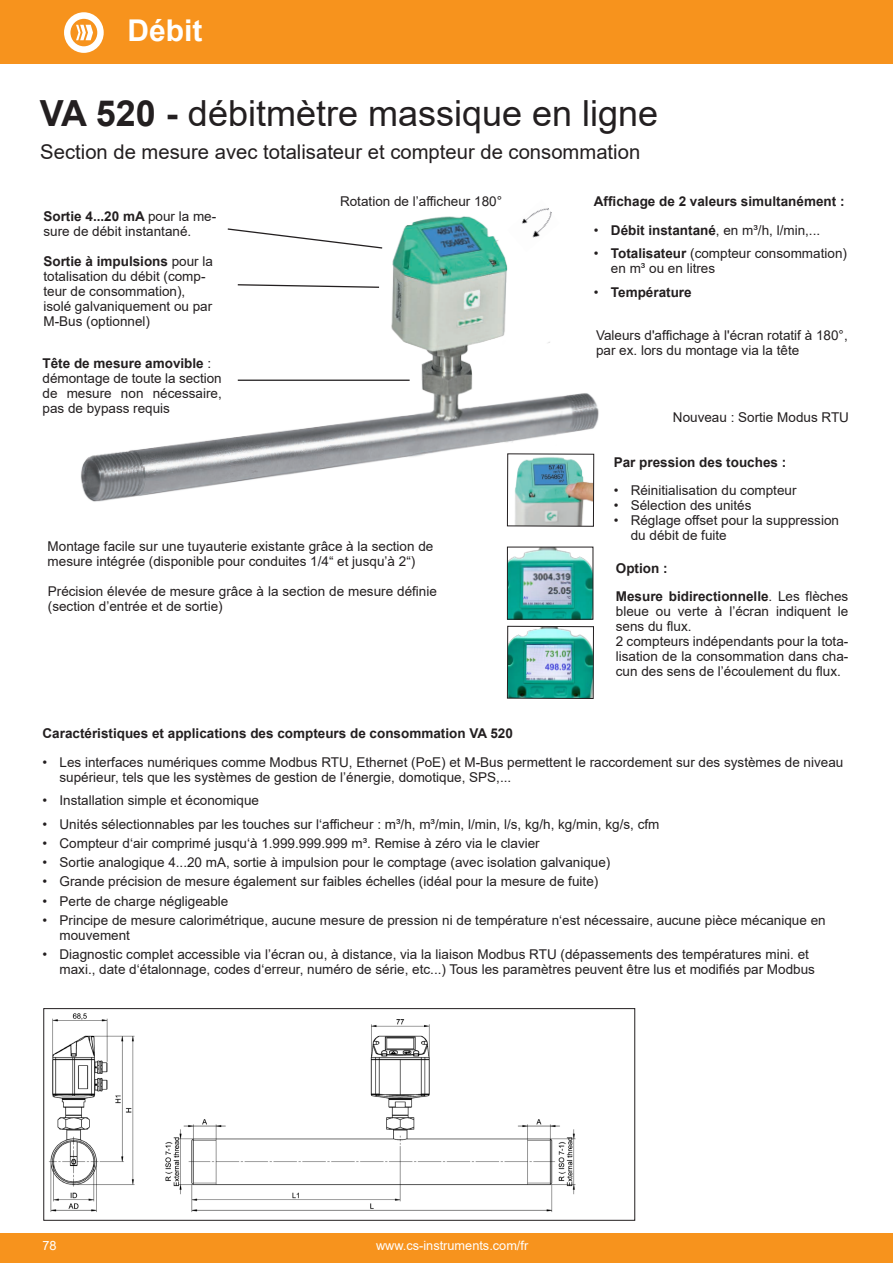
<style>
.page{position:relative;width:893px;height:1263px;background:#fff}
.page>*{position:absolute;margin:0;border:0;box-sizing:border-box;transform-origin:0 0}
.t1{font:36px "Arial";color:#231f20}
.t2{font:700 30px "Arial";color:#fff}
.t3{font:20.25px "Arial";color:#231f20}
.t4{font:13.5px/15px "Arial";color:#231f20}
.t5{font:700 13.5px/28.5px "Arial";color:#231f20}
.t6{font:12.75px "Arial";color:#fff}
.s1{font-weight:700}
.s2{font-weight:400}
</style>
<div class="page">
<div style="left:0;top:0;width:893px;height:64px;background:#f7931d"></div>
<div style="left:0;top:1233px;width:893px;height:30px;background:#f7931d"></div>
<img style="left:80px;top:208px;width:519px;height:294px">
<hr style="left:238px;top:380px;width:172px;height:1px;background:#231f20">
<svg style="left:236px;top:283px;width:144px;height:6px"></svg>
<svg style="left:226px;top:228px;width:158px;height:21px"></svg>
<img style="left:48px;top:1013px;width:528px;height:199px">
<div style="left:44px;top:1008px;width:591px;height:212px;border:1px solid #231f20"></div>
<img style="left:509px;top:456px;width:83px;height:68px">
<div style="left:507px;top:454px;width:87px;height:72px;border:1px solid #231f20"></div>
<img style="left:509px;top:628px;width:83px;height:69px">
<div style="left:507px;top:626px;width:87px;height:73px;border:1px solid #231f20"></div>
<img style="left:509px;top:549px;width:82px;height:68px">
<div style="left:507px;top:547px;width:86px;height:72px;border:1px solid #231f20"></div>
<svg style="left:64px;top:12px;width:40px;height:41px"></svg>
<p class="t2" style="left:128px;top:9px;width:76px">Débit</p>
<p class="t1" style="left:40px;top:89px;width:620px"><span class="s1">VA 520 -</span> débitmètre massique en ligne</p>
<p class="t3" style="left:40px;top:138px;width:601px">Section de mesure avec totalisateur et compteur de consommation</p>
<p class="t4" style="left:43px;top:209px;width:174px"><span class="s1">Sortie 4...20 mA</span> pour la me&shy;sure de débit instantané.</p>
<p class="t4" style="left:43px;top:254px;width:171px"><span class="s1">Sortie à impulsions</span> pour la totalisation du débit (comp&shy;teur de consommation), isolé galvaniquement ou par<br>M-Bus (optionnel)</p>
<p class="t4" style="left:42px;top:356px;width:181px"><span class="s1">Tête de mesure amovible</span> : démontage de toute la section de mesure non nécessaire, pas de bypass requis</p>
<p class="t4" style="left:340px;top:194px;width:163px">Rotation de l’afficheur 180°</p>
<p class="t4" style="left:48px;top:538px;width:387px">Montage facile sur une tuyauterie existante grâce à la section de mesure intégrée (disponible pour conduites 1/4“ et jusqu’à 2“)</p>
<p class="t4" style="left:48px;top:584px;width:391px">Précision élevée de mesure grâce à la section de mesure définie (section d’entrée et de sortie)</p>
<p class="t5" style="left:594px;top:187px;width:252px">Affichage de 2 valeurs simultanément :</p>
<p class="t4" style="left:594px;top:222px;width:228px">• <span class="s1">Débit instantané</span>, en m³/h, l/min,...</p>
<p class="t4" style="left:611px;top:246px;width:238px;text-indent:-17px">• <span class="s1">Totalisateur</span> (compteur consommation) en m³ ou en litres</p>
<p class="t5" style="left:594px;top:278px;width:99px"><span class="s2">•</span> Température</p>
<p class="t4" style="left:596px;top:328px;width:253px">Valeurs d'affichage à l'écran rotatif à 180°, par ex. lors du montage via la tête</p>
<p class="t4" style="left:673px;top:410px;width:178px">Nouveau : Sortie Modus RTU</p>
<p class="t5" style="left:614px;top:448px;width:174px">Par pression des touches :</p>
<p class="t4" style="left:614px;top:483px;width:184px">• Réinitialisation du compteur</p>
<p class="t4" style="left:614px;top:498px;width:139px">• Sélection des unités</p>
<p class="t4" style="left:631px;top:513px;width:210px;text-indent:-17px">• Réglage offset pour la suppression du débit de fuite</p>
<p class="t5" style="left:616px;top:554px;width:234px">Option :<br>Mesure bidirectionnelle<span class="s2">. Les flèches</span></p>
<p class="t4" style="left:616px;top:604px;width:234px">bleue ou verte à l’écran indiquent le sens du flux.<br>2 compteurs indépendants pour la tota&shy;lisation de la consommation dans cha&shy;cun des sens de l’écoulement du flux.</p>
<p class="t5" style="left:43px;top:719px;width:472px">Caractéristiques et applications des compteurs de consommation VA 520</p>
<p class="t4" style="left:60px;top:754px;width:785px;text-indent:-17px">• Les interfaces numériques comme Modbus RTU, Ethernet (PoE) et M-Bus permettent le raccordement sur des systèmes de niveau supérieur, tels que les systèmes de gestion de l’énergie, domotique, SPS,...</p>
<p class="t4" style="left:43px;top:793px;width:218px">• Installation simple et économique</p>
<p class="t4" style="left:43px;top:816px;width:618px">• Unités sélectionnables par les touches sur l‘afficheur : m³/h, m³/min, l/min, l/s, kg/h, kg/min, kg/s, cfm</p>
<p class="t4" style="left:43px;top:835px;width:499px">• Compteur d‘air comprimé jusqu‘à 1.999.999.999 m³. Remise à zéro via le clavier</p>
<p class="t4" style="left:43px;top:855px;width:569px">• Sortie analogique 4...20 mA, sortie à impulsion pour le comptage (avec isolation galvanique)</p>
<p class="t4" style="left:43px;top:874px;width:557px">• Grande précision de mesure également sur faibles échelles (idéal pour la mesure de fuite)</p>
<p class="t4" style="left:43px;top:893px;width:187px">• Perte de charge négligeable</p>
<p class="t4" style="left:60px;top:912px;width:768px;text-indent:-17px">• Principe de mesure calorimétrique, aucune mesure de pression ni de température n‘est nécessaire, aucune pièce mécanique en mouvement</p>
<p class="t4" style="left:60px;top:947px;width:757px;text-indent:-17px">• Diagnostic complet accessible via l’écran ou, à distance, via la liaison Modbus RTU (dépassements des températures mini. et maxi., date d‘étalonnage, codes d‘erreur, numéro de série, etc...) Tous les paramètres peuvent être lus et modifiés par Modbus</p>
<p class="t6" style="left:43px;top:1237px;width:16px">78</p>
<p class="t6" style="left:376px;top:1237px;width:154px">www.cs-instruments.com/fr</p>
</div>
